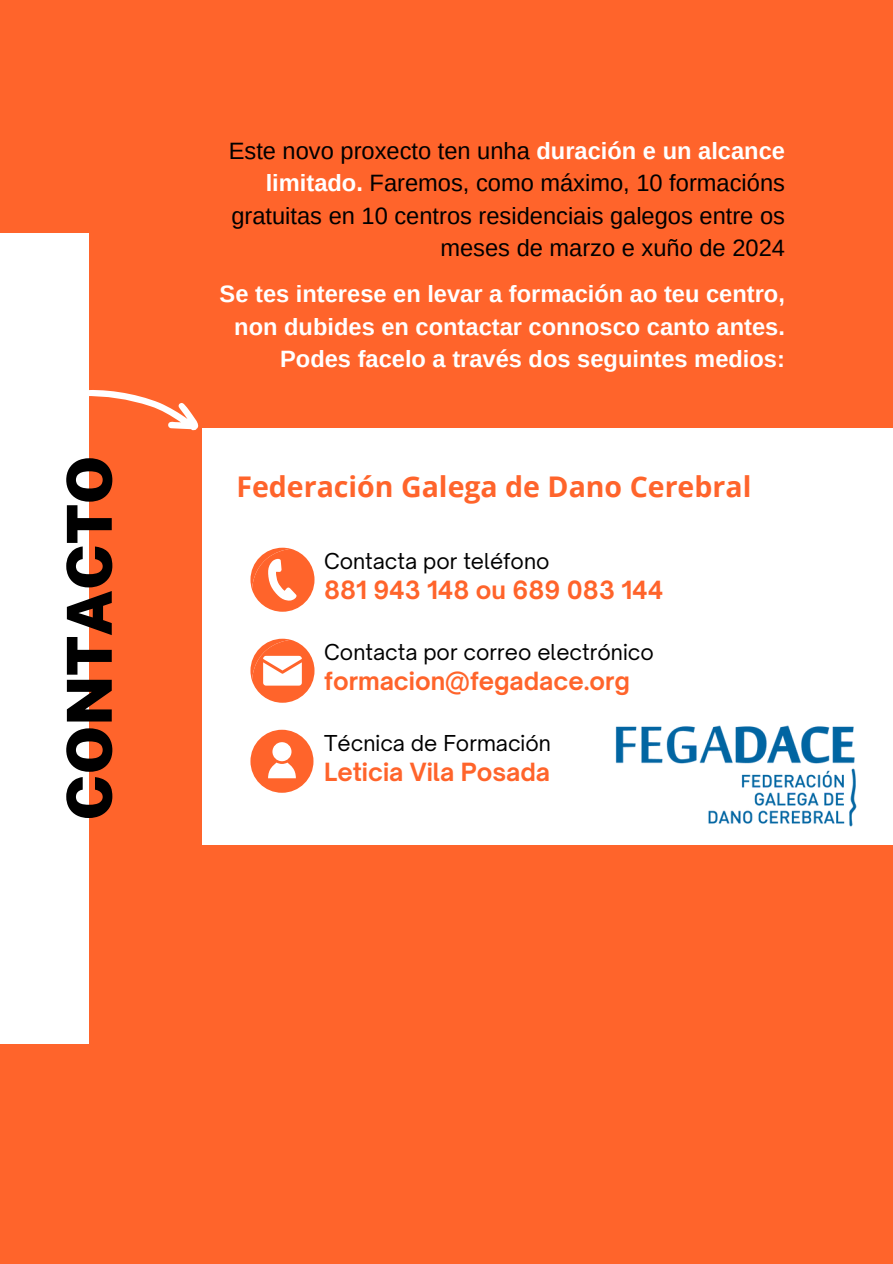
<style>
.page{position:relative;width:893px;height:1264px;background:#fff}
.page>*{position:absolute;margin:0;border:0;box-sizing:border-box;transform-origin:0 0}
.t1{font:900 62.1px "Public Sans";color:#000}
.t2{font:700 28.5px "Open Sans";color:#ff642b}
.t3{font:700 24px "Open Sauce One";color:#ff642b}
.t4{font:23.7px/32.7px "Arimo";color:#000;text-align:right}
.t5{font:700 23.7px/32.7px "Arimo";color:#fff;text-align:right}
.t6{font:21px "Open Sauce One";color:#000}
.s1{font-weight:700;color:#fff}
</style>
<div class="page">
<div style="left:0;top:0;width:892px;height:1263px;background:#ff642b"></div>
<div style="left:0;top:233px;width:89px;height:810px;background:#fff"></div>
<div style="left:203px;top:428px;width:689px;height:417px;background:#fff"></div>
<svg style="left:250px;top:547px;width:64px;height:64px"></svg>
<svg style="left:250px;top:638px;width:64px;height:64px"></svg>
<svg style="left:250px;top:729px;width:63px;height:63px"></svg>
<svg style="left:89px;top:390px;width:114px;height:61px"></svg>
<img style="left:615px;top:725px;width:242px;height:102px">
<h1 class="t1" style="left:53px;top:820px;width:366px;rotate:-90deg">CONTACTO</h1>
<p class="t4" style="left:229px;top:134px;width:557px">Este novo proxecto ten unha <span class="s1">duración e un alcance limitado.</span> Faremos, como máximo, 10 formacións gratuitas en 10 centros residenciais galegos entre os meses de marzo e xuño de 2024</p>
<h4 class="t5" style="left:220px;top:277px;width:567px">Se tes interese en levar a formación ao teu centro, non dubides en contactar connosco canto antes.<br>Podes facelo a través dos seguintes medios:</h4>
<h3 class="t2" style="left:236px;top:466px;width:516px">Federación Galega de Dano Cerebral</h3>
<h2 class="t6" style="left:324px;top:548px;width:227px">Contacta por teléfono</h2>
<p class="t3" style="left:324px;top:575px;width:340px">881 943 148 ou 689 083 144</p>
<h3 class="t6" style="left:324px;top:639px;width:331px">Contacta por correo electrónico</h3>
<p class="t3" style="left:324px;top:666px;width:307px">formacion@fegadace.org</p>
<p class="t6" style="left:324px;top:730px;width:228px">Técnica de Formación</p>
<p class="t3" style="left:324px;top:757px;width:227px">Leticia Vila Posada</p>
</div>
